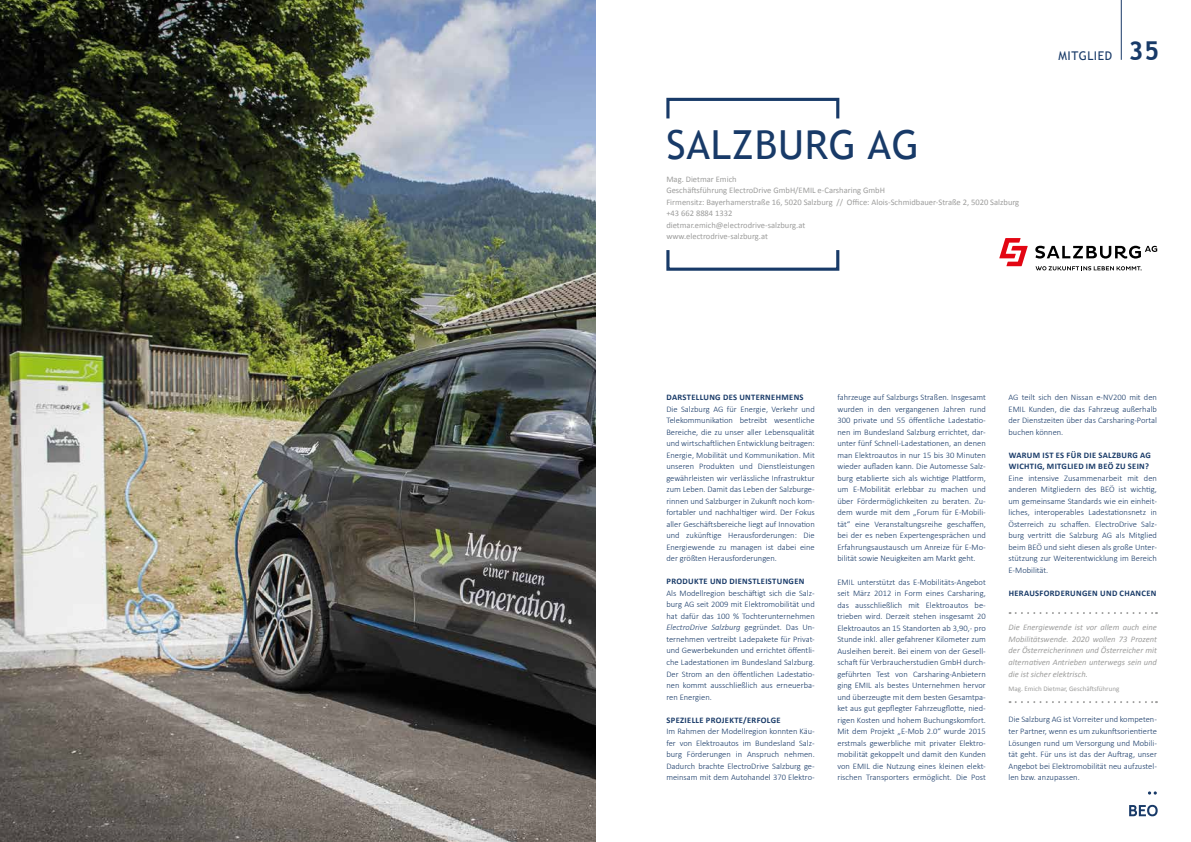
<style>
.page{position:relative;width:1191px;height:842px;background:#fff}
.page>*{position:absolute;margin:0;border:0;box-sizing:border-box;transform-origin:0 0}
.t1{font:40px "Trebuchet MS";letter-spacing:.02em;color:#183a68}
.t2{font:12px "Trebuchet MS";letter-spacing:.04em;color:#183a68}
.t3{font:300 8.5px/11.5px "Calibri";color:#183a68;text-align:justify}
.t4{font:8.5px/11.5px "Calibri";color:#9d9d9c}
.t5{font:italic 8.5px/11.5px "Calibri";color:#9d9d9c;text-align:justify}
.t6{font:700 8.5px/11.5px "Calibri";letter-spacing:.04em;color:#183a68}
.t7{font:7px "Calibri";color:#9d9d9c}
.s1{font-weight:700;font-size:26px}
.s2{font-style:italic}
</style>
<div class="page">
<svg style="left:1148px;top:791px;width:8px;height:4px"></svg>
<svg style="left:1129px;top:805px;width:28px;height:11px"></svg>
<hr style="left:1120px;top:0;width:1px;height:60px;background:#183a68">
<svg style="left:1009px;top:612px;width:148px;height:2px"></svg>
<svg style="left:1009px;top:701px;width:148px;height:2px"></svg>
<svg style="left:666px;top:97px;width:174px;height:174px"></svg>
<svg style="left:1035px;top:246px;width:122px;height:13px"></svg>
<svg style="left:999px;top:238px;width:28px;height:28px"></svg>
<svg style="left:1035px;top:266px;width:106px;height:4px"></svg>
<img style="left:0;top:0;width:595px;height:842px">
<h1 class="t1" style="left:666px;top:121px;width:254px">SALZBURG AG</h1>
<p class="t4" style="left:666px;top:173px;width:354px">Mag. Dietmar Emich<br>Geschäftsführung ElectroDrive GmbH/EMIL e-Carsharing GmbH<br>Firmensitz: Bayerhamerstraße 16, 5020 Salzburg // Office: Alois-Schmidbauer-Straße 2, 5020 Salzburg +43 662 8884 1332<br>dietmar.emich@electrodrive-salzburg.at<br>www.electrodrive-salzburg.at</p>
<h2 class="t2" style="left:1058px;top:49px;width:102px">MITGLIED <span class="s1">35</span></h2>
<p class="t6" style="left:666px;top:392px;width:139px">DARSTELLUNG DES UNTERNEHMENS</p>
<p class="t3" style="left:666px;top:403px;width:150px">Die Salzburg AG für Energie, Verkehr und Telekommunikation betreibt wesentliche Bereiche, die zu unser aller Lebensqualität und wirtschaftlichen Entwicklung beitragen:<br>Energie, Mobilität und Kommunikation. Mit unseren Produkten und Dienstleistungen gewährleisten wir verlässliche Infrastruktur zum Leben. Damit das Leben der Salzburge&shy;rinnen und Salzburger in Zukunft noch kom&shy;fortabler und nachhaltiger wird. Der Fokus aller Geschäftsbereiche liegt auf Innovation und zukünftige Herausforderungen: Die Energiewende zu managen ist dabei eine der größten Herausforderungen.</p>
<p class="t6" style="left:666px;top:576px;width:139px">PRODUKTE UND DIENSTLEISTUNGEN</p>
<p class="t3" style="left:666px;top:587px;width:150px">Als Modellregion beschäftigt sich die Salz&shy;burg AG seit 2009 mit Elektromobilität und hat dafür das 100 % Tochterunternehmen <span class="s2">ElectroDrive Salzburg</span> gegründet. Das Un&shy;ternehmen vertreibt Ladepakete für Privat&shy;und Gewerbekunden und errichtet öffentli&shy;che Ladestationen im Bundesland Salzburg.<br>Der Strom an den öffentlichen Ladestatio&shy;nen kommt ausschließlich aus erneuerba&shy;ren Energien.</p>
<p class="t6" style="left:666px;top:714px;width:116px">SPEZIELLE PROJEKTE/ERFOLGE</p>
<p class="t3" style="left:666px;top:725px;width:150px">Im Rahmen der Modellregion konnten Käu&shy;fer von Elektroautos im Bundesland Salz&shy;burg Förderungen in Anspruch nehmen.<br>Dadurch brachte ElectroDrive Salzburg ge&shy;meinsam mit dem Autohandel 370 Elektro-</p>
<p class="t3" style="left:837px;top:392px;width:150px">fahrzeuge auf Salzburgs Straßen. Insgesamt wurden in den vergangenen Jahren rund 300 private und 55 öffentliche Ladestatio&shy;nen im Bundesland Salzburg errichtet, dar&shy;unter fünf Schnell-Ladestationen, an denen man Elektroautos in nur 15 bis 30 Minuten wieder aufladen kann. Die Automesse Salz&shy;burg etablierte sich als wichtige Plattform, um E-Mobilität erlebbar zu machen und über Fördermöglichkeiten zu beraten. Zu&shy;dem wurde mit dem „Forum für E-Mobili&shy;tät“ eine Veranstaltungsreihe geschaffen, bei der es neben Expertengesprächen und Erfahrungsaustausch um Anreize für E-Mo&shy;bilität sowie Neuigkeiten am Markt geht.</p>
<p class="t3" style="left:837px;top:576px;width:150px">EMIL unterstützt das E-Mobilitäts-Angebot seit März 2012 in Form eines Carsharing, das ausschließlich mit Elektroautos be&shy;trieben wird. Derzeit stehen insgesamt 20<br>Elektroautos an 15 Standorten ab 3,90,- pro Stunde inkl. aller gefahrener Kilometer zum Ausleihen bereit. Bei einem von der Gesell&shy;schaft für Verbraucherstudien GmbH durch&shy;geführten Test von Carsharing-Anbietern ging EMIL als bestes Unternehmen hervor und überzeugte mit dem besten Gesamtpa&shy;ket aus gut gepflegter Fahrzeugflotte, nied&shy;rigen Kosten und hohem Buchungskomfort.<br>Mit dem Projekt „E-Mob 2.0“ wurde 2015 erstmals gewerbliche mit privater Elektro&shy;mobilität gekoppelt und damit den Kunden von EMIL die Nutzung eines kleinen elekt&shy;rischen Transporters ermöglicht. Die Post</p>
<p class="t3" style="left:1008px;top:392px;width:150px">AG teilt sich den Nissan e-NV200 mit den EMIL Kunden, die das Fahrzeug außerhalb der Dienstzeiten über das Carsharing-Portal buchen können.</p>
<p class="t6" style="left:1008px;top:449px;width:144px">WARUM IST ES FÜR DIE SALZBURG AG<br>WICHTIG, MITGLIED IM BEÖ ZU SEIN?</p>
<p class="t3" style="left:1008px;top:472px;width:150px">Eine intensive Zusammenarbeit mit den anderen Mitgliedern des BEÖ ist wichtig, um gemeinsame Standards wie ein einheit&shy;liches, interoperables Ladestationsnetz in Österreich zu schaffen. ElectroDrive Salz&shy;burg vertritt die Salzburg AG als Mitglied beim BEÖ und sieht diesen als große Unter&shy;stützung zur Weiterentwicklung im Bereich E-Mobilität.</p>
<p class="t6" style="left:1008px;top:587px;width:149px">HERAUSFORDERUNGEN UND CHANCEN</p>
<p class="t5" style="left:1008px;top:622px;width:150px">Die Energiewende ist vor allem auch eine Mobilitätswende. 2020 wollen 73 Prozent der Österreicherinnen und Österreicher mit alternativen Antrieben unterwegs sein und die ist sicher elektrisch.</p>
<p class="t7" style="left:1008px;top:684px;width:112px">Mag. Emich Dietmar, Geschäftsführung</p>
<p class="t3" style="left:1008px;top:714px;width:150px">Die Salzburg AG ist Vorreiter und kompeten&shy;ter Partner, wenn es um zukunftsorientierte Lösungen rund um Versorgung und Mobili&shy;tät geht. Für uns ist das der Auftrag, unser Angebot bei Elektromobilität neu aufzustel&shy;len bzw. anzupassen.</p>
</div>
